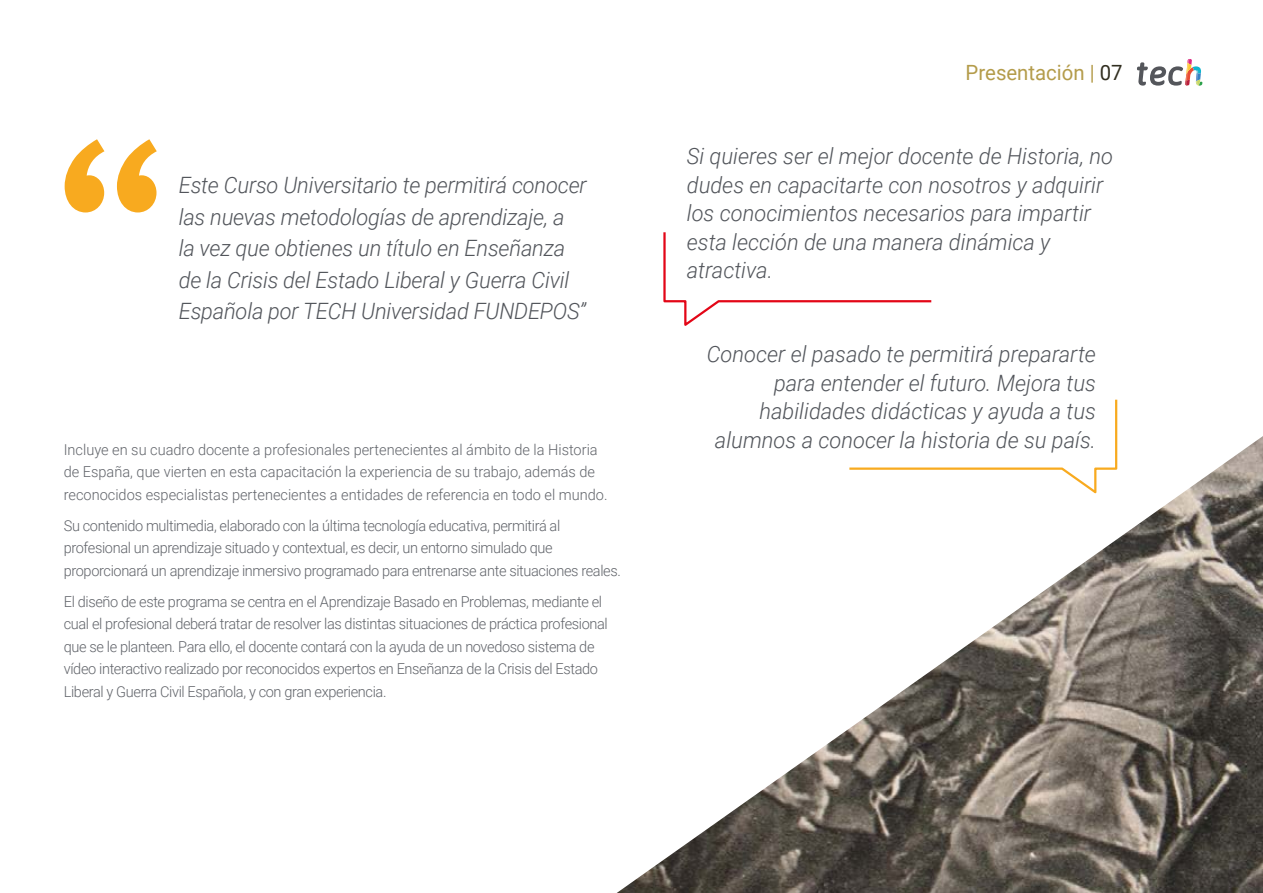
<style>
.page{position:relative;width:1263px;height:893px;background:#fff}
.page>*{position:absolute;margin:0;border:0;box-sizing:border-box;transform-origin:0 0}
.t1{font:italic 300 22.5px/28.5px "Roboto";color:#52555b}
.t2{font:21px "Roboto";color:#b49c4b}
.t3{font:300 15px/22.5px "Roboto";letter-spacing:-.025em;color:#61646a}
.t4{font:300 15px/22.5px "Roboto";color:#61646a}
.s1{color:#312e20}
</style>
<div class="page">
<svg style="left:65px;top:139px;width:92px;height:73px"></svg>
<svg style="left:1137px;top:59px;width:65px;height:27px"></svg>
<img style="left:617px;top:436px;width:646px;height:457px">
<svg style="left:663px;top:232px;width:269px;height:94px"></svg>
<svg style="left:847px;top:399px;width:271px;height:97px"></svg>
<h1 class="t1" style="left:179px;top:169px;width:409px;line-height:31.5px">Este Curso Universitario te permitirá conocer las nuevas metodologías de aprendizaje, a<br>la vez que obtienes un título en Enseñanza de la Crisis del Estado Liberal y Guerra Civil Española por TECH Universidad FUNDEPOS”</h1>
<p class="t4" style="left:64px;top:438px;width:545px">Incluye en su cuadro docente a profesionales pertenecientes al ámbito de la Historia de España, que vierten en esta capacitación la experiencia de su trabajo, además de reconocidos especialistas pertenecientes a entidades de referencia en todo el mundo.</p>
<p class="t3" style="left:64px;top:514px;width:559px">Su contenido multimedia, elaborado con la última tecnología educativa, permitirá al profesional un aprendizaje situado y contextual, es decir, un entorno simulado que proporcionará un aprendizaje inmersivo programado para entrenarse ante situaciones reales.</p>
<p class="t3" style="left:64px;top:590px;width:545px">El diseño de este programa se centra en el Aprendizaje Basado en Problemas, mediante el cual el profesional deberá tratar de resolver las distintas situaciones de práctica profesional que se le planteen. Para ello, el docente contará con la ayuda de un novedoso sistema de vídeo interactivo realizado por reconocidos expertos en Enseñanza de la Crisis del Estado Liberal y Guerra Civil Española, y con gran experiencia.</p>
<h2 class="t2" style="left:966px;top:57px;width:159px">Presentación | <span class="s1">07</span></h2>
<h1 class="t1" style="left:687px;top:141px;width:428px">Si quieres ser el mejor docente de Historia, no dudes en capacitarte con nosotros y adquirir los conocimientos necesarios para impartir esta lección de una manera dinámica y atractiva.</h1>
<h1 class="t1" style="left:707px;top:339px;width:391px;text-align:right">Conocer el pasado te permitirá prepararte para entender el futuro. Mejora tus habilidades didácticas y ayuda a tus alumnos a conocer la historia de su país.</h1>
</div>
